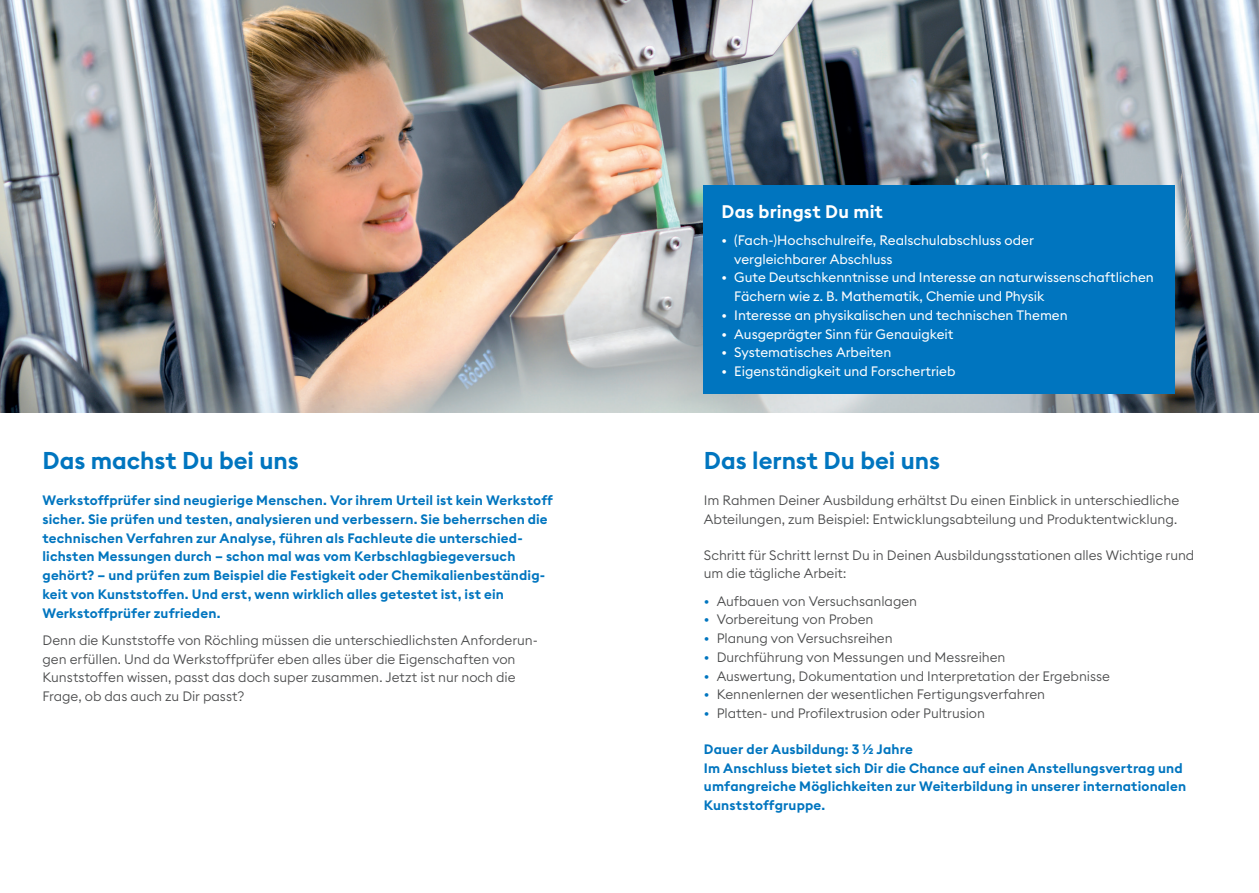
<style>
.page{position:relative;width:1259px;height:893px;background:#fff}
.page>*{position:absolute;margin:0;border:0;box-sizing:border-box;transform-origin:0 0}
.ROE_H2_DE{font:600 24px "Euclid Square";color:#0075bf}
.ROE_H3_DE{font:600 18px "Euclid Square";letter-spacing:.01em;color:#fff}
.ROE_Copy_9_12_5{font:300 13.5px/18.8px "Euclid Square";letter-spacing:-.005em;color:#4b4c4d}
.ROE_Copy_9_12_5-2{font:600 13.5px/18.8px "Euclid Square";letter-spacing:.01em;color:#0075bf}
.ROE_Aufzählung-Negat{font:13.5px/18.8px "Euclid Square";letter-spacing:-.005em;color:#fff}
.s1{color:#0075bf}
</style>
<div class="page">
<img style="left:1114px;top:0;width:145px;height:412px">
<img style="left:0;top:0;width:1114px;height:412px">
<div style="left:704px;top:185px;width:471px;height:209px;background:#0075bf"></div>
<p class="ROE_H2_DE" style="left:43px;top:446px;width:258px">Das machst Du bei uns</p>
<p class="ROE_Copy_9_12_5-2" style="left:43px;top:491px;width:512px">Werkstoffprüfer sind neugierige Menschen. Vor ihrem Urteil ist kein Werkstoff sicher. Sie prüfen und testen, analysieren und verbessern. Sie beherrschen die technischen Verfahren zur Analyse, führen als Fachleute die unterschied&shy;lichsten Messungen durch – schon mal was vom Kerbschlagbiegeversuch gehört? – und prüfen zum Beispiel die Festigkeit oder Chemikalienbeständig&shy;keit von Kunststoffen. Und erst, wenn wirklich alles getestet ist, ist ein Werkstoffprüfer zufrieden.</p>
<p class="ROE_Copy_9_12_5" style="left:43px;top:631px;width:497px">Denn die Kunststoffe von Röchling müssen die unterschiedlichsten Anforderun&shy;gen erfüllen. Und da Werkstoffprüfer eben alles über die Eigenschaften von Kunststoffen wissen, passt das doch super zusammen. Jetzt ist nur noch die Frage, ob das auch zu Dir passt?</p>
<p class="ROE_H3_DE" style="left:721px;top:200px;width:163px">Das bringst Du mit</p>
<p class="ROE_Aufzählung-Negat" style="left:734px;top:231px;width:301px;text-indent:-13px">• (Fach-)Hochschulreife, Realschulabschluss oder vergleichbarer Abschluss</p>
<p class="ROE_Aufzählung-Negat" style="left:734px;top:268px;width:421px;text-indent:-13px">• Gute Deutschkenntnisse und Interesse an naturwissenschaftlichen<br>Fächern wie z. B. Mathematik, Chemie und Physik</p>
<p class="ROE_Aufzählung-Negat" style="left:721px;top:306px;width:348px">• Interesse an physikalischen und technischen Themen</p>
<p class="ROE_Aufzählung-Negat" style="left:721px;top:324px;width:233px">• Ausgeprägter Sinn für Genauigkeit</p>
<p class="ROE_Aufzählung-Negat" style="left:721px;top:343px;width:171px">• Systematisches Arbeiten</p>
<p class="ROE_Aufzählung-Negat" style="left:721px;top:362px;width:235px">• Eigenständigkeit und Forschertrieb</p>
<p class="ROE_H2_DE" style="left:704px;top:446px;width:238px">Das lernst Du bei uns</p>
<p class="ROE_Copy_9_12_5" style="left:704px;top:491px;width:477px">Im Rahmen Deiner Ausbildung erhältst Du einen Einblick in unterschiedliche<br>Abteilungen, zum Beispiel: Entwicklungsabteilung und Produktentwicklung.</p>
<p class="ROE_Copy_9_12_5" style="left:704px;top:545px;width:492px">Schritt für Schritt lernst Du in Deinen Ausbildungsstationen alles Wichtige rund um die tägliche Arbeit:</p>
<p class="ROE_Copy_9_12_5" style="left:704px;top:591px;width:215px"><span class="s1">•</span> Aufbauen von Versuchsanlagen</p>
<p class="ROE_Copy_9_12_5" style="left:704px;top:610px;width:171px"><span class="s1">•</span> Vorbereitung von Proben</p>
<p class="ROE_Copy_9_12_5" style="left:704px;top:629px;width:190px"><span class="s1">•</span> Planung von Versuchsreihen</p>
<p class="ROE_Copy_9_12_5" style="left:704px;top:648px;width:303px"><span class="s1">•</span> Durchführung von Messungen und Messreihen</p>
<p class="ROE_Copy_9_12_5" style="left:704px;top:666px;width:407px"><span class="s1">•</span> Auswertung, Dokumentation und Interpretation der Ergebnisse</p>
<p class="ROE_Copy_9_12_5" style="left:704px;top:685px;width:343px"><span class="s1">•</span> Kennenlernen der wesentlichen Fertigungsverfahren</p>
<p class="ROE_Copy_9_12_5" style="left:704px;top:704px;width:282px"><span class="s1">•</span> Platten- und Profilextrusion oder Pultrusion</p>
<p class="ROE_Copy_9_12_5-2" style="left:704px;top:740px;width:210px">Dauer der Ausbildung: 3 ½ Jahre</p>
<p class="ROE_Copy_9_12_5-2" style="left:704px;top:759px;width:484px">Im Anschluss bietet sich Dir die Chance auf einen Anstellungsvertrag und umfangreiche Möglichkeiten zur Weiterbildung in unserer internationalen<br>Kunststoffgruppe.</p>
</div>
